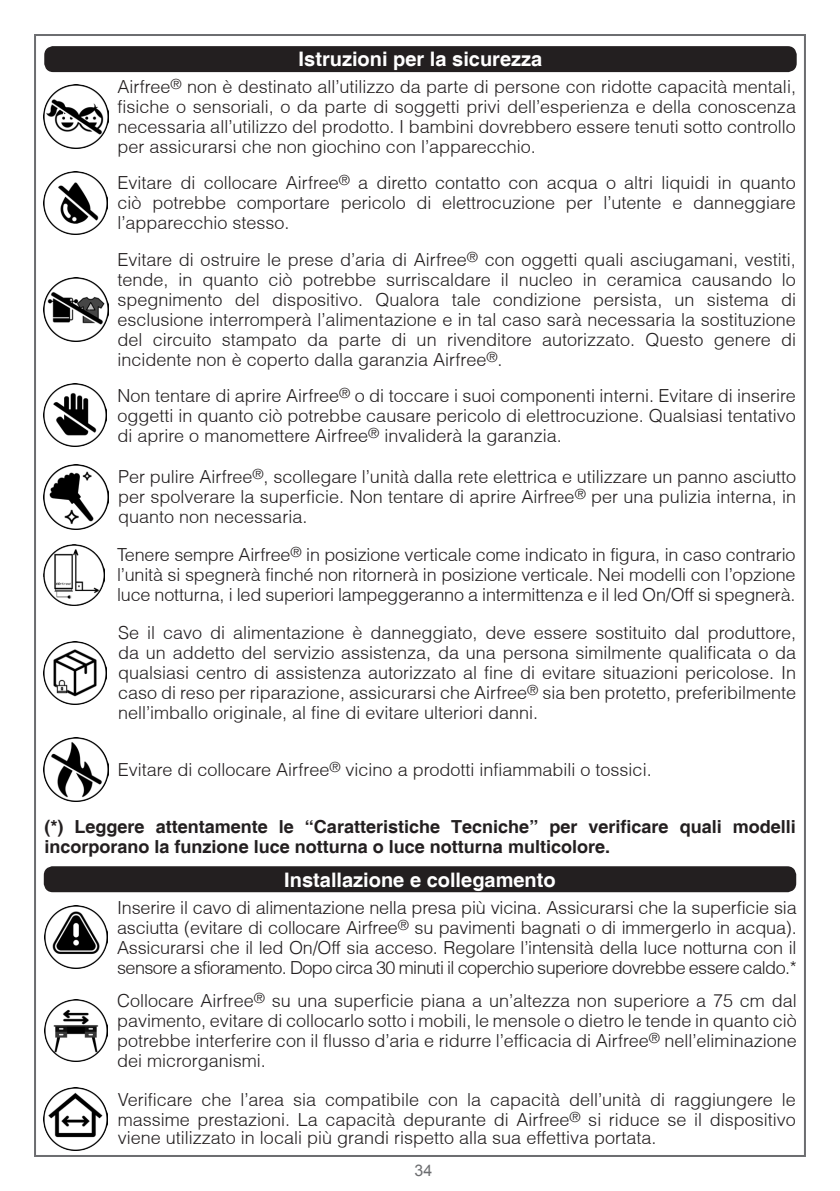
<style>
.page{position:relative;width:840px;height:1191px;background:#fff}
.page>*{position:absolute;margin:0;border:0;box-sizing:border-box;transform-origin:0 0}
.titulo_eng{font:700 20px "Helvetica";color:#fff}
.t1{font:300 18px/20px "Helvetica";color:#231f20;text-align:justify}
.t2{font:700 18px/20px "Helvetica";color:#231f20}
.t3{font:16px "Arial";color:#6c6d70}
</style>
<div class="page">
<div style="left:45px;top:867px;width:749px;height:24px;background:#231f20;border-radius:8px"></div>
<div style="left:44px;top:866px;width:751px;height:26px;border:2px solid #231f20;border-radius:8px"></div>
<div style="left:45px;top:47px;width:750px;height:24px;background:#231f20;border-radius:8px"></div>
<div style="left:44px;top:46px;width:752px;height:26px;border:2px solid #231f20;border-radius:8px"></div>
<img style="left:44px;top:465px;width:64px;height:64px">
<img style="left:44px;top:641px;width:62px;height:63px">
<img style="left:44px;top:737px;width:64px;height:64px">
<img style="left:44px;top:906px;width:63px;height:63px">
<img style="left:44px;top:999px;width:63px;height:63px">
<img style="left:44px;top:1087px;width:63px;height:63px">
<img style="left:44px;top:544px;width:61px;height:61px">
<img style="left:44px;top:171px;width:63px;height:63px">
<img style="left:44px;top:277px;width:64px;height:64px">
<img style="left:44px;top:384px;width:63px;height:63px">
<img style="left:44px;top:84px;width:64px;height:65px">
<p class="titulo_eng" style="left:298px;top:47px;width:245px">Istruzioni per la sicurezza</p>
<p class="t1" style="left:117px;top:76px;width:679px">Airfree<sup>®</sup> non è destinato all’utilizzo da parte di persone con ridotte capacità mentali, fisiche o sensoriali, o da parte di soggetti privi dell’esperienza e della conoscenza necessaria all’utilizzo del prodotto. I bambini dovrebbero essere tenuti sotto controllo per assicurarsi che non giochino con l’apparecchio.</p>
<p class="t1" style="left:117px;top:173px;width:679px">Evitare di collocare Airfree<sup>®</sup> a diretto contatto con acqua o altri liquidi in quanto ciò potrebbe comportare pericolo di elettrocuzione per l’utente e danneggiare l’apparecchio stesso.</p>
<p class="t1" style="left:117px;top:249px;width:679px">Evitare di ostruire le prese d’aria di Airfree<sup>®</sup> con oggetti quali asciugamani, vestiti, tende, in quanto ciò potrebbe surriscaldare il nucleo in ceramica causando lo spegnimento del dispositivo. Qualora tale condizione persista, un sistema di esclusione interromperà l’alimentazione e in tal caso sarà necessaria la sostituzione del circuito stampato da parte di un rivenditore autorizzato. Questo genere di incidente non è coperto dalla garanzia Airfree<sup>®</sup>.</p>
<p class="t1" style="left:117px;top:385px;width:679px">Non tentare di aprire Airfree<sup>®</sup> o di toccare i suoi componenti interni. Evitare di inserire oggetti in quanto ciò potrebbe causare pericolo di elettrocuzione. Qualsiasi tentativo di aprire o manomettere Airfree<sup>®</sup> invaliderà la garanzia.</p>
<p class="t1" style="left:118px;top:467px;width:679px">Per pulire Airfree<sup>®</sup>, scollegare l’unità dalla rete elettrica e utilizzare un panno asciutto per spolverare la superficie. Non tentare di aprire Airfree<sup>®</sup> per una pulizia interna, in quanto non necessaria.</p>
<p class="t1" style="left:117px;top:545px;width:679px">Tenere sempre Airfree<sup>®</sup> in posizione verticale come indicato in figura, in caso contrario l’unità si spegnerà finché non ritornerà in posizione verticale. Nei modelli con l’opzione luce notturna, i led superiori lampeggeranno a intermittenza e il led On/Off si spegnerà.</p>
<p class="t1" style="left:118px;top:623px;width:679px">Se il cavo di alimentazione è danneggiato, deve essere sostituito dal produttore, da un addetto del servizio assistenza, da una persona similmente qualificata o da qualsiasi centro di assistenza autorizzato al fine di evitare situazioni pericolose. In caso di reso per riparazione, assicurarsi che Airfree<sup>®</sup> sia ben protetto, preferibilmente nell’imballo originale, al fine di evitare ulteriori danni.</p>
<p class="t1" style="left:118px;top:759px;width:535px">Evitare di collocare Airfree<sup>®</sup> vicino a prodotti infiammabili o tossici.</p>
<p class="t2" style="left:44px;top:817px;width:752px">(*) Leggere attentamente le “Caratteristiche Tecniche” per verificare quali modelli incorporano la funzione luce notturna o luce notturna multicolore.</p>
<p class="titulo_eng" style="left:284px;top:867px;width:273px">Installazione e collegamento</p>
<p class="t1" style="left:117px;top:897px;width:680px">Inserire il cavo di alimentazione nella presa più vicina. Assicurarsi che la superficie sia asciutta (evitare di collocare Airfree<sup>®</sup> su pavimenti bagnati o di immergerlo in acqua).<br>Assicurarsi che il led On/Off sia acceso. Regolare l’intensità della luce notturna con il sensore a sfioramento. Dopo circa 30 minuti il coperchio superiore dovrebbe essere caldo.*</p>
<p class="t1" style="left:117px;top:990px;width:680px">Collocare Airfree<sup>®</sup> su una superficie piana a un’altezza non superiore a 75 cm dal pavimento, evitare di collocarlo sotto i mobili, le mensole o dietro le tende in quanto ciò potrebbe interferire con il flusso d’aria e ridurre l’efficacia di Airfree<sup>®</sup> nell’eliminazione dei microrganismi.</p>
<p class="t1" style="left:118px;top:1089px;width:679px">Verificare che l’area sia compatibile con la capacità dell’unità di raggiungere le massime prestazioni. La capacità depurante di Airfree<sup>®</sup> si riduce se il dispositivo</p>
<p class="t1" style="left:118px;top:1127px;width:540px">viene utilizzato in locali più grandi rispetto alla sua effettiva portata.</p>
<p class="t3" style="left:414px;top:1159px;width:19px">34</p>
</div>
